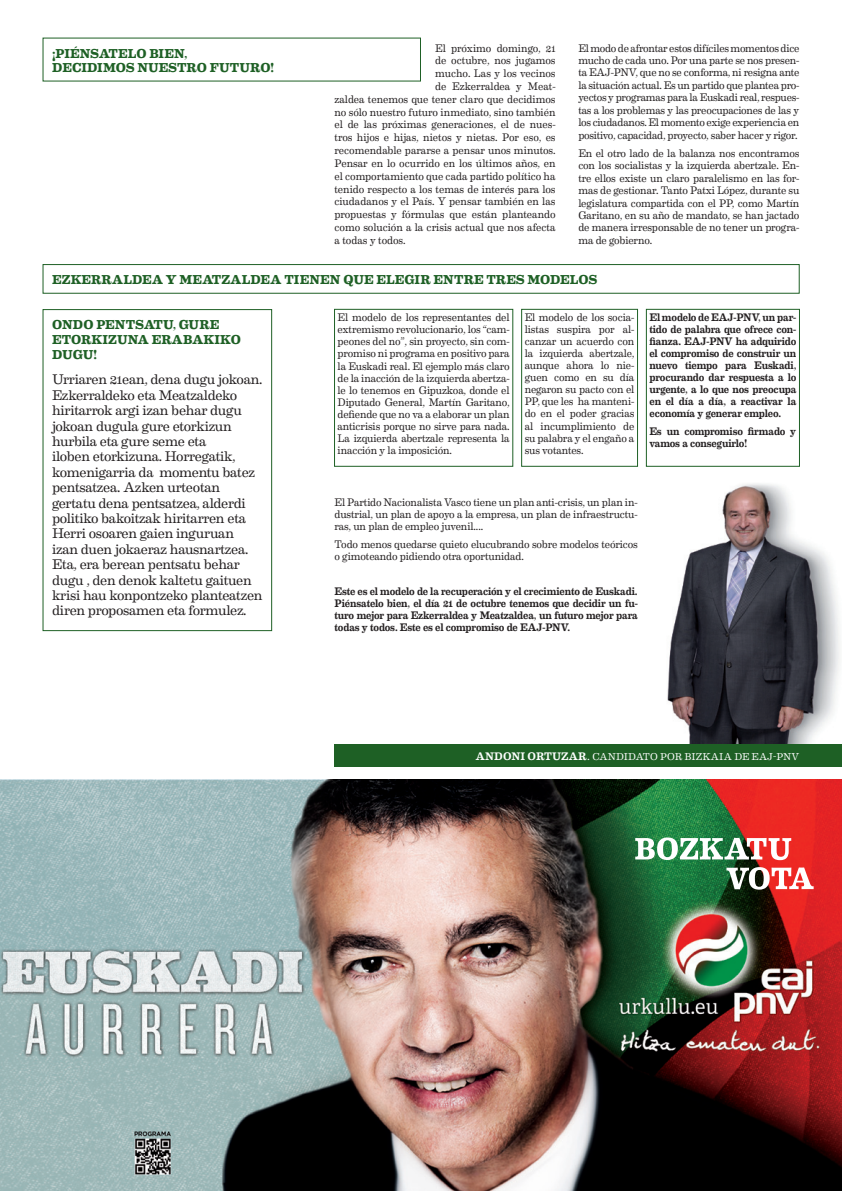
<style>
.page{position:relative;width:842px;height:1191px;background:#fff}
.page>*{position:absolute;margin:0;border:0;box-sizing:border-box;transform-origin:0 0}
.t1{font:14px/15.4px "Eames Century Modern";letter-spacing:-.025em;color:#231f20}
.t2{font:700 13px "Eames Century Modern";letter-spacing:.01em;color:#1e6025}
.t3{font:11px/12px "Eames Century Modern";letter-spacing:-.015em;color:#231f20;text-align:justify;scale:.95 1}
.t4{font:500 11px/12px "Eames Century Modern";letter-spacing:-.025em;color:#231f20;text-align:justify;scale:.95 1}
.t5{font:500 11px "Eames Century Modern";letter-spacing:-.005em;color:#fff}
.t6{font:10px "Eames Century Modern";letter-spacing:-.005em;color:#fff}
.s1{font-weight:400}
.s2{font-weight:400;font-size:10px}
</style>
<div class="page">
<img style="left:667px;top:483px;width:173px;height:261px">
<img style="left:0;top:780px;width:842px;height:411px">
<div style="left:334px;top:309px;width:179px;height:157px;border:1px solid #1e6025"></div>
<div style="left:646px;top:309px;width:154px;height:157px;border:1px solid #1e6025"></div>
<div style="left:521px;top:309px;width:117px;height:157px;border:1px solid #1e6025"></div>
<div style="left:43px;top:264px;width:757px;height:30px;border:1px solid #1e6025"></div>
<div style="left:43px;top:309px;width:229px;height:322px;border:1px solid #1e6025"></div>
<div style="left:334px;top:744px;width:508px;height:23px;background:#1e6025"></div>
<svg style="left:635px;top:837px;width:156px;height:23px"></svg>
<svg style="left:726px;top:867px;width:88px;height:22px"></svg>
<p class="t2" style="left:52px;top:43px;width:39px">¡PIÉNSATELO</p>
<p class="t2" style="left:149px;top:43px;width:10px">BIEN</p>
<p class="t2" style="left:184px;top:43px;width:5px">,</p>
<p class="t2" style="left:52px;top:58px;width:11px">DECIDIMOS</p>
<p class="t2" style="left:137px;top:58px;width:11px">NUESTRO</p>
<p class="t2" style="left:210px;top:58px;width:11px">FUTURO</p>
<p class="t2" style="left:271px;top:58px;width:5px">!</p>
<p class="t3" style="left:435px;top:41px;width:128px">El próximo domingo, 21</p>
<p class="t3" style="left:435px;top:54px;width:128px">de octubre, nos jugamos</p>
<p class="t3" style="left:435px;top:67px;width:128px">mucho. Las y los vecinos</p>
<p class="t3" style="left:435px;top:80px;width:128px">de Ezkerraldea y Meat-</p>
<p class="t3" style="left:334px;top:92px;width:234px">zaldea tenemos que tener claro que decidimos</p>
<p class="t3" style="left:334px;top:105px;width:234px">no sólo nuestro futuro inmediato, sino también</p>
<p class="t3" style="left:334px;top:118px;width:234px">el de las próximas generaciones, el de nues-</p>
<p class="t3" style="left:334px;top:131px;width:234px">tros hijos e hijas, nietos y nietas. Por eso, es</p>
<p class="t3" style="left:334px;top:144px;width:234px">recomendable pararse a pensar unos minutos.</p>
<p class="t3" style="left:334px;top:156px;width:234px">Pensar en lo ocurrido en los últimos años, en</p>
<p class="t3" style="left:334px;top:169px;width:234px">el comportamiento que cada partido político ha</p>
<p class="t3" style="left:334px;top:182px;width:234px">tenido respecto a los temas de interés para los</p>
<p class="t3" style="left:334px;top:195px;width:234px">ciudadanos y el País. Y pensar también en las</p>
<p class="t3" style="left:334px;top:208px;width:234px">propuestas y fórmulas que están planteando</p>
<p class="t3" style="left:334px;top:220px;width:234px">como solución a la crisis actual que nos afecta</p>
<p class="t3" style="left:334px;top:233px;width:76px">a todas y todos.</p>
<p class="t3" style="left:578px;top:41px;width:234px;line-height:12.4px">El modo de afrontar estos difíciles momentos dice mucho de cada uno. Por una parte se nos presen&shy;ta EAJ-PNV, que no se conforma, ni resigna ante la situación actual. Es un partido que plantea pro&shy;yectos y programas para la Euskadi real, respues&shy;tas a los problemas y las preocupaciones de las y los ciudadanos. El momento exige experiencia en positivo, capacidad, proyecto, saber hacer y rigor.</p>
<p class="t3" style="left:578px;top:146px;width:234px;line-height:12.4px">En el otro lado de la balanza nos encontramos con los socialistas y la izquierda abertzale. En&shy;tre ellos existe un claro paralelismo en las for&shy;mas de gestionar. Tanto Patxi López, durante su legislatura compartida con el PP, como Martín Garitano, en su año de mandato, se han jactado de manera irresponsable de no tener un progra&shy;ma de gobierno.</p>
<p class="t2" style="left:52px;top:270px;width:21px">EZKERRALDEA</p>
<p class="t2" style="left:166px;top:270px;width:38px">Y MEATZALDEA</p>
<p class="t2" style="left:284px;top:270px;width:11px">TIENEN</p>
<p class="t2" style="left:343px;top:270px;width:11px">QUE</p>
<p class="t2" style="left:377px;top:270px;width:10px">ELEGIR</p>
<p class="t2" style="left:433px;top:270px;width:11px">ENTRE</p>
<p class="t2" style="left:486px;top:270px;width:11px">TRES</p>
<p class="t2" style="left:527px;top:270px;width:11px">MODELOS</p>
<p class="t2" style="left:52px;top:315px;width:22px">ONDO</p>
<p class="t2" style="left:96px;top:315px;width:11px">PENTSATU</p>
<p class="t2" style="left:173px;top:315px;width:17px">, GURE</p>
<p class="t2" style="left:52px;top:329px;width:11px">ETORKIZUNA</p>
<p class="t2" style="left:152px;top:329px;width:11px">ERABAKIKO</p>
<p class="t2" style="left:52px;top:345px;width:12px">DUGU</p>
<p class="t2" style="left:93px;top:345px;width:5px">!</p>
<p class="t1" style="left:52px;top:371px;width:212px">Urriaren 21ean, dena dugu jokoan.<br>Ezkerraldeko eta Meatzaldeko hiritarrok argi izan behar dugu jokoan dugula gure etorkizun hurbila eta gure seme eta<br>iloben etorkizuna. Horregatik, komenigarria da momentu batez pentsatzea. Azken urteotan gertatu dena pentsatzea, alderdi politiko bakoitzak hiritarren eta<br>Herri osoaren gaien inguruan izan duen jokaeraz hausnartzea.<br>Eta, era berean pentsatu behar dugu , den denok kaltetu gaituen krisi hau konpontzeko planteatzen diren proposamen eta formulez.</p>
<p class="t3" style="left:338px;top:311px;width:183px">El modelo de los representantes del extremismo revolucionario, los “cam&shy;peones del no”, sin proyecto, sin com&shy;promiso ni programa en positivo para la Euskadi real. El ejemplo más claro de la inacción de la izquierda abertza&shy;le lo tenemos en Gipuzkoa, donde el Diputado General, Martín Garitano, defiende que no va a elaborar un plan anticrisis porque no sirve para nada.<br>La izquierda abertzale representa la inacción y la imposición.</p>
<p class="t4" style="left:649px;top:311px;width:156px">El modelo de EAJ-PNV, un par&shy;tido de palabra que ofrece con&shy;fianza. EAJ-PNV ha adquirido el compromiso de construir un nuevo tiempo para Euskadi, procurando dar respuesta a lo urgente, a lo que nos preocupa en el día a día, a reactivar la economía y generar empleo.</p>
<p class="t3" style="left:525px;top:311px;width:117px">El modelo de los socia&shy;listas suspira por al&shy;canzar un acuerdo con la izquierda abertzale, aunque ahora lo nie&shy;guen como en su día negaron su pacto con el PP, que les ha manteni&shy;do en el poder gracias al incumplimiento de su palabra y el engaño a sus votantes.</p>
<p class="t4" style="left:649px;top:425px;width:156px">Es un compromiso firmado y vamos a conseguirlo!</p>
<p class="t3" style="left:334px;top:495px;width:321px">El Partido Nacionalista Vasco tiene un plan anti-crisis, un plan in&shy;dustrial, un plan de apoyo a la empresa, un plan de infraestructu&shy;ras, un plan de empleo juvenil....</p>
<p class="t3" style="left:334px;top:537px;width:321px">Todo menos quedarse quieto elucubrando sobre modelos teóricos o gimoteando pidiendo otra oportunidad.</p>
<p class="t4" style="left:334px;top:584px;width:321px">Este es el modelo de la recuperación y el crecimiento de Euskadi.<br>Piénsatelo bien, el día 21 de octubre tenemos que decidir un fu&shy;turo mejor para Ezkerraldea y Meatzaldea, un futuro mejor para todas y todos. Este es el compromiso de EAJ-PNV.</p>
<p class="t5" style="left:475px;top:748px;width:133px">Andoni Ortuzar<span class="s1">.</span> <span class="s2">Candidato</span></p>
<p class="t6" style="left:660px;top:749px;width:9px">por</p>
<p class="t6" style="left:685px;top:749px;width:34px">Bizkaia</p>
<p class="t6" style="left:734px;top:749px;width:66px">de EAJ-PNV</p>
</div>
